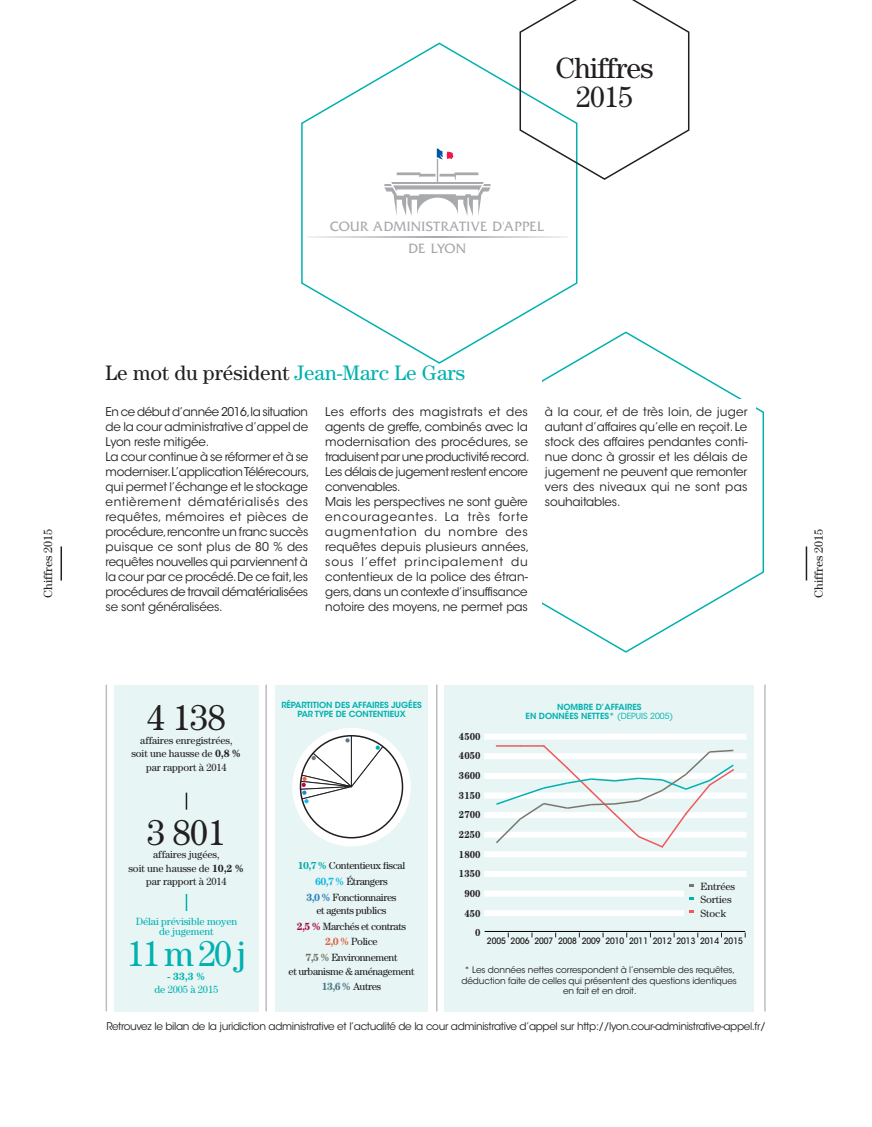
<style>
.page{position:relative;width:872px;height:1127px;background:#fff}
.page>*{position:absolute;margin:0;border:0;box-sizing:border-box;transform-origin:0 0}
.TEXTE_BREVE{font:36px "Century";letter-spacing:-.01em;color:#231f20}
.TEXTE_BREVE-2{font:36px "Century";color:#00b1b0}
.t1{font:29.4px "Century";letter-spacing:-.025em;color:#231f20}
.t2{font:21px "Century";color:#231f20}
.t3{font:14.1px/22px "Friz Quadrata";letter-spacing:.025em;color:#a8a9ad;text-align:center}
.TEXTE_BREVE-3{font:12px/15px "ITC Avant Garde Std";letter-spacing:-.01em;color:#231f20;text-align:justify}
.TEXTE_BREVE-4{font:12px/15px "ITC Avant Garde Std";letter-spacing:-.03em;color:#231f20}
.t4{font:12px "Century";color:#231f20}
.TEXTE_BREVE-5{font:10.5px/15.6px "Century";letter-spacing:-.035em;color:#231f20;text-align:center}
.TEXTE_BREVE-6{font:10.5px "ITC Avant Garde Std";letter-spacing:-.035em;color:#231f20}
.TEXTE_BREVE-7{font:10.5px/13.5px "Century";letter-spacing:-.01em;color:#231f20;text-align:center}
.TEXTE_BREVE-8{font:10.5px/10.5px "Century";letter-spacing:-.01em;color:#00b1b0;text-align:center}
.TEXTE_BREVE-9{font:700 10.5px "Century";color:#00b1b0}
.t5{font:700 10.2px "Century";color:#231f20;scale:.92 1}
.TEXTE_BREVE-10{font:9px/10.5px "ITC Avant Garde Std";letter-spacing:-.01em;color:#231f20;text-align:center}
.t6{font:500 8.7px "ITC Avant Garde Std";color:#231f20;scale:.92 1}
.t7{font:600 8.4px/9.4px "ITC Avant Garde Std";letter-spacing:-.01em;color:#00b1b0;text-align:center}
.s1{color:#00b1b0}
.s2{font-weight:700}
.s3{font-weight:700;color:#00b1b0}
.s4{font-weight:700;color:#15bdf0}
.s5{font-weight:700;color:#2d82c4}
.s6{font-weight:700;color:#ba0745}
.s7{font-weight:700;color:#f26648}
.s8{font-weight:700;color:#79776b}
.s9{font-weight:700;color:#547b8b}
.s10{font-weight:400}
</style>
<div class="page">
<div style="left:114px;top:685px;width:145px;height:326px;background:#e7f5f4"></div>
<div style="left:275px;top:685px;width:152px;height:326px;background:#e7f5f4"></div>
<div style="left:444px;top:685px;width:310px;height:326px;background:#e7f5f4"></div>
<hr style="left:265px;top:685px;width:2px;height:326px;background:#bcbdc0">
<hr style="left:436px;top:685px;width:1px;height:326px;background:#bcbdc0">
<hr style="left:106px;top:685px;width:1px;height:326px;background:#bcbdc0">
<hr style="left:764px;top:685px;width:1px;height:326px;background:#bcbdc0">
<hr style="left:805px;top:546px;width:2px;height:34px;background:#231f20">
<hr style="left:61px;top:546px;width:1px;height:34px;background:#231f20">
<svg style="left:301px;top:42px;width:277px;height:322px"></svg>
<svg style="left:486px;top:331px;width:279px;height:322px"></svg>
<svg style="left:518px;top:0;width:172px;height:181px"></svg>
<div style="left:292px;top:728px;width:119px;height:118px;background:#fff;border-radius:50%"></div>
<svg style="left:300px;top:736px;width:102px;height:102px"></svg>
<svg style="left:186px;top:894px;width:1px;height:17px"></svg>
<svg style="left:186px;top:793px;width:1px;height:17px"></svg>
<div style="left:468px;top:355px;width:73px;height:311px;background:#fff"></div>
<div style="left:682px;top:399px;width:73px;height:128px;background:#fff"></div>
<svg style="left:307px;top:236px;width:261px;height:2px"></svg>
<svg style="left:384px;top:148px;width:106px;height:68px"></svg>
<div style="left:484px;top:734px;width:262px;height:6px;background:#fff"></div>
<div style="left:484px;top:753px;width:262px;height:6px;background:#fff"></div>
<div style="left:484px;top:773px;width:262px;height:6px;background:#fff"></div>
<div style="left:484px;top:792px;width:262px;height:6px;background:#fff"></div>
<div style="left:484px;top:812px;width:262px;height:6px;background:#fff"></div>
<div style="left:484px;top:832px;width:262px;height:6px;background:#fff"></div>
<div style="left:484px;top:851px;width:262px;height:6px;background:#fff"></div>
<div style="left:484px;top:871px;width:262px;height:6px;background:#fff"></div>
<div style="left:484px;top:890px;width:262px;height:6px;background:#fff"></div>
<div style="left:484px;top:910px;width:262px;height:6px;background:#fff"></div>
<div style="left:684px;top:879px;width:63px;height:42px;background:#e7f5f4"></div>
<hr style="left:484px;top:931px;width:261px;height:1px;background:#000">
<svg style="left:494px;top:745px;width:241px;height:103px"></svg>
<p class="t1" style="left:555px;top:51px;width:99px">Chiffres</p>
<p class="t1" style="left:576px;top:80px;width:58px">2015</p>
<p class="t3" style="left:330px;top:215px;width:216px">COUR ADMINISTRATIVE D'APPEL<br>DE LYON</p>
<p class="t2" style="left:106px;top:361px;width:361px">Le mot du président <span class="s1">Jean-Marc Le Gars</span></p>
<p class="TEXTE_BREVE-3" style="left:106px;top:405px;width:204px">En ce début d’année 2016,la situation de la cour administrative d’appel de Lyon reste mitigée.</p>
<p class="TEXTE_BREVE-3" style="left:106px;top:450px;width:205px">La cour continue à se réformer et à se moderniser. L’application Télérecours, qui permet l’échange et le stockage entièrement dématérialisés des requêtes, mémoires et pièces de procédure,rencontre un franc succès puisque ce sont plus de 80 % des requêtes nouvelles qui parviennent à la cour par ce procédé. De ce fait, les procédures de travail dématérialisées se sont généralisées.</p>
<p class="TEXTE_BREVE-3" style="left:545px;top:405px;width:204px">à la cour, et de très loin, de juger autant d’affaires qu’elle en reçoit. Le stock des affaires pendantes conti&shy;nue donc à grossir et les délais de jugement ne peuvent que remonter vers des niveaux qui ne sont pas souhaitables.</p>
<p class="TEXTE_BREVE-3" style="left:325px;top:405px;width:206px;text-align:left">Les efforts des magistrats et des agents de greffe, combinés avec la modernisation des procédures, se traduisent par une productivité record.</p>
<p class="TEXTE_BREVE-4" style="left:325px;top:465px;width:204px">Les délais de jugement restent encore convenables.</p>
<p class="TEXTE_BREVE-3" style="left:325px;top:495px;width:206px;text-align:left">Mais les perspectives ne sont guère encourageantes. La très forte augmentation du nombre des requêtes depuis plusieurs années, sous l’effet principalement du contentieux de la police des étran&shy;gers, dans un contexte d’insuffisance notoire des moyens, ne permet pas</p>
<p class="t4" style="left:41px;top:598px;width:70px;rotate:-90deg">Chiffres 2015</p>
<p class="t4" style="left:811px;top:598px;width:70px;rotate:-90deg">Chiffres 2015</p>
<p class="TEXTE_BREVE" style="left:147px;top:697px;width:80px">4 138</p>
<p class="TEXTE_BREVE-7" style="left:140px;top:733px;width:94px">affaires enregistrées,</p>
<p class="TEXTE_BREVE-7" style="left:131px;top:747px;width:112px">soit une hausse de <span class="s2">0,8 % </span>par rapport à 2014</p>
<p class="TEXTE_BREVE" style="left:147px;top:811px;width:80px">3 801</p>
<p class="TEXTE_BREVE-7" style="left:153px;top:848px;width:68px">affaires jugées,</p>
<p class="TEXTE_BREVE-7" style="left:128px;top:861px;width:117px">soit une hausse de <span class="s2">10,2 % </span>par rapport à 2014</p>
<p class="TEXTE_BREVE-8" style="left:136px;top:916px;width:103px">Délai prévisible moyen de jugement</p>
<p class="TEXTE_BREVE-2" style="left:127px;top:932px;width:121px">11 m 20 j</p>
<p class="TEXTE_BREVE-9" style="left:167px;top:970px;width:40px">- 33,3 %</p>
<p class="TEXTE_BREVE-8" style="left:154px;top:984px;width:65px">de 2005 à 2015</p>
<p class="t7" style="left:281px;top:700px;width:142px">RÉPARTITION DES AFFAIRES JUGÉES<br>PAR TYPE DE CONTENTIEUX</p>
<p class="TEXTE_BREVE-5" style="left:298px;top:858px;width:109px"><span class="s3">10,7 %</span> Contentieux fiscal<br><span class="s4">60,7 %</span> Étrangers<br><span class="s5">3,0 %</span> Fonctionnaires</p>
<p class="TEXTE_BREVE-5" style="left:297px;top:902px;width:111px">et agents publics<br><span class="s6">2,5 %</span> Marchés et contrats<br><span class="s7">2,0 %</span> Police<br><span class="s8">7,5 %</span> Environnement</p>
<p class="TEXTE_BREVE-5" style="left:288px;top:963px;width:127px">et urbanisme &amp; aménagement<br><span class="s9">13,6 %</span> Autres</p>
<p class="t5" style="left:459px;top:730px;width:25px">4500</p>
<p class="t5" style="left:459px;top:750px;width:25px">4050</p>
<p class="t5" style="left:459px;top:769px;width:25px">3600</p>
<p class="t5" style="left:459px;top:789px;width:25px">3150</p>
<p class="t5" style="left:459px;top:809px;width:25px">2700</p>
<p class="t5" style="left:459px;top:828px;width:25px">2250</p>
<p class="t5" style="left:459px;top:848px;width:25px">1800</p>
<p class="t5" style="left:459px;top:868px;width:25px">1350</p>
<p class="t5" style="left:464px;top:887px;width:19px">900</p>
<p class="t5" style="left:464px;top:907px;width:19px">450</p>
<p class="t7" style="left:525px;top:702px;width:149px">NOMBRE D’AFFAIRES<br>EN DONNÉES NETTES* <span class="s10">(DEPUIS 2005)</span></p>
<p class="TEXTE_BREVE-7" style="left:700px;top:879px;width:36px;text-align:left">Entrées<br>Sorties<br>Stock</p>
<p class="t5" style="left:475px;top:927px;width:7px">0</p>
<p class="t6" style="left:487px;top:936px;width:280px">2005 2006 2007 2008 2009 2010 2011 2012 2013 2014 2015</p>
<p class="TEXTE_BREVE-10" style="left:461px;top:965px;width:277px">* Les données nettes correspondent à l’ensemble des requêtes, déduction faite de celles qui présentent des questions identiques en fait et en droit.</p>
<p class="TEXTE_BREVE-6" style="left:106px;top:1019px;width:661px">Retrouvez le bilan de la juridiction administrative et l’actualité de la cour administrative d’appel sur http://lyon.cour-administrative-appel.fr/</p>
</div>
